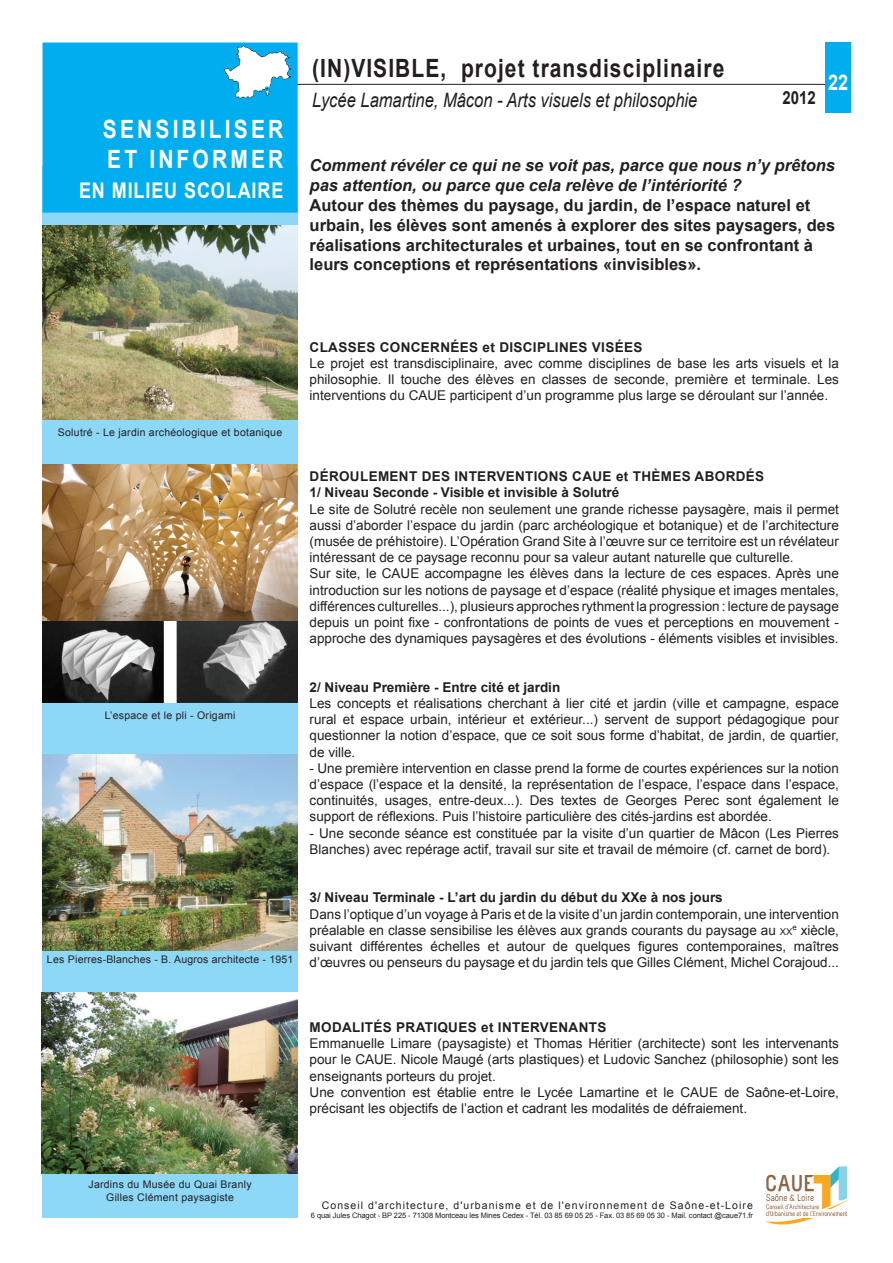
<style>
.page{position:relative;width:893px;height:1263px;background:#fff}
.page>*{position:absolute;margin:0;border:0;box-sizing:border-box;transform-origin:0 0}
.t1{font:700 25.2px "Arial";letter-spacing:.05em;color:#231f20;scale:.83 1}
.t2{font:700 25.2px/30px "Arial";letter-spacing:.15em;color:#fff;scale:.83 1}
.t3{font:700 21.6px "Arial";letter-spacing:.05em;color:#fff;scale:.83 1}
.t4{font:italic 19.8px "Arial";color:#231f20;scale:.83 1}
.t5{font:700 18px "Arial";color:#231f20;scale:.83 1}
.t6{font:700 16.5px/19.8px "Arial";color:#231f20}
.t7{font:italic 700 16.5px/19.8px "Arial";color:#231f20}
.t8{font:13.5px/16.2px "Arial";color:#231f20;text-align:justify}
.t9{font:700 13.5px/16.2px "Arial";color:#231f20}
.t10{font:700 13.5px "Arial";letter-spacing:.025em;color:#231f20}
.t11{font:10.5px/12.6px "Arial";letter-spacing:.025em;color:#231f20;text-align:center}
.t12{font:10.5px "Arial";letter-spacing:.1em;color:#231f20}
.t13{font:7.5px "Arial";letter-spacing:-.01em;color:#231f20}
.s1{font-size:9.45px}
</style>
<div class="page">
<div style="left:43px;top:166px;width:255px;height:1051px;background:#8dd7f7"></div>
<div style="left:43px;top:43px;width:254px;height:169px;background:#00aeef"></div>
<div style="left:43px;top:43px;width:255px;height:170px;border:2px solid #00aeef"></div>
<img style="left:223px;top:44px;width:67px;height:55px">
<div style="left:825px;top:43px;width:25px;height:70px;background:#00aeef"></div>
<img style="left:765px;top:1166px;width:83px;height:59px">
<hr style="left:297px;top:84px;width:528px;height:1px;background:#231f20">
<svg style="left:265px;top:86px;width:4px;height:5px"></svg>
<img style="left:43px;top:225px;width:255px;height:194px">
<img style="left:43px;top:754px;width:255px;height:197px">
<img style="left:43px;top:465px;width:255px;height:237px">
<img style="left:42px;top:993px;width:255px;height:180px">
<h1 class="t2" style="left:103px;top:115px;width:219px">SENSIBILISER<br>ET INFORMER</h1>
<h2 class="t3" style="left:79px;top:177px;width:53px">en milie</h2>
<h2 class="t3" style="left:164px;top:177px;width:119px">u scolaire</h2>
<h1 class="t1" style="left:312px;top:51px;width:498px">(IN)VISIBLE, projet transdisciplinaire</h1>
<h3 class="t4" style="left:312px;top:87px;width:466px">Lycée Lamartine, Mâcon - Arts visuels et philosophie</h3>
<h3 class="t5" style="left:782px;top:86px;width:42px">2012</h3>
<h2 class="t3" style="left:828px;top:68px;width:26px">22</h2>
<p class="t7" style="left:310px;top:156px;width:527px">Comment révéler ce qui ne se voit pas, parce que nous n’y prêtons pas attention, ou parce que cela relève de l’intériorité ?</p>
<p class="t6" style="left:310px;top:196px;width:527px">Autour des thèmes du paysage, du jardin, de l’espace naturel et urbain, les élèves sont amenés à explorer des sites paysagers, des réalisations architecturales et urbaines, tout en se confrontant à leurs conceptions et représentations «invisibles».</p>
<p class="t11" style="left:58px;top:426px;width:226px">Solutré - Le jardin archéologique et botanique</p>
<p class="t11" style="left:105px;top:709px;width:132px">L’espace et le pli - Origami</p>
<p class="t11" style="left:47px;top:953px;width:248px">Les Pierres-Blanches - B. Augros architecte - 1951</p>
<p class="t10" style="left:310px;top:338px;width:334px">CLASSES CONCERNÉES et DISCIPLINES VISÉES</p>
<p class="t8" style="left:310px;top:355px;width:531px">Le projet est transdisciplinaire, avec comme disciplines de base les arts visuels et la philosophie. Il touche des élèves en classes de seconde, première et terminale. Les interventions du CAUE participent d’un programme plus large se déroulant sur l’année.</p>
<p class="t9" style="left:310px;top:469px;width:456px;text-indent:293px">E et THÈMES ABORDÉS<br>1/ Niveau Seconde - Visible et invisible à Solutré</p>
<p class="t8" style="left:310px;top:501px;width:531px;text-align:left">Le site de Solutré recèle non seulement une grande richesse paysagère, mais il permet aussi d’aborder l’espace du jardin (parc archéologique et botanique) et de l’architecture (musée de préhistoire). L’Opération Grand Site à l’œuvre sur ce territoire est un révélateur intéressant de ce paysage reconnu pour sa valeur autant naturelle que culturelle.<br>Sur site, le CAUE accompagne les élèves dans la lecture de ces espaces. Après une introduction sur les notions de paysage et d’espace (réalité physique et images mentales, différences culturelles...), plusieurs approches rythment la progression : lecture de paysage depuis un point fixe - confrontations de points de vues et perceptions en mouvement - approche des dynamiques paysagères et des évolutions - éléments visibles et invisibles.</p>
<p class="t9" style="left:310px;top:679px;width:252px">2/ Niveau Première - Entre cité et jardin</p>
<p class="t8" style="left:310px;top:695px;width:531px">Les concepts et réalisations cherchant à lier cité et jardin (ville et campagne, espace rural et espace urbain, intérieur et extérieur...) servent de support pédagogique pour questionner la notion d’espace, que ce soit sous forme d’habitat, de jardin, de quartier, de ville.</p>
<p class="t8" style="left:310px;top:760px;width:531px">- Une première intervention en classe prend la forme de courtes expériences sur la notion d’espace (l’espace et la densité, la représentation de l’espace, l’espace dans l’espace, continuités, usages, entre-deux...). Des textes de Georges Perec sont également le support de réflexions. Puis l’histoire particulière des cités-jardins est abordée.</p>
<p class="t8" style="left:310px;top:825px;width:531px">- Une seconde séance est constituée par la visite d’un quartier de Mâcon (Les Pierres<br>Blanches) avec repérage actif, travail sur site et travail de mémoire (cf. carnet de bord).</p>
<p class="t9" style="left:310px;top:890px;width:415px">3/ Niveau Terminale - L’art du jardin du début du XXe à nos jours</p>
<p class="t8" style="left:310px;top:906px;width:531px">Dans l’optique d’un voyage à Paris et de la visite d’un jardin contemporain, une intervention préalable en classe sensibilise les élèves aux grands courants du paysage au <span class="s1">xx</span><sup>e</sup> xiècle, suivant différentes échelles et autour de quelques figures contemporaines, maîtres d’œuvres ou penseurs du paysage et du jardin tels que Gilles Clément, Michel Corajoud...</p>
<p class="t10" style="left:310px;top:467px;width:274px">DÉROULEMENT DES INTERVENTIONS CAU</p>
<p class="t10" style="left:310px;top:1018px;width:298px">MODALITÉS PRATIQUES et INTERVENANTS</p>
<p class="t8" style="left:310px;top:1035px;width:531px;text-align:left">Emmanuelle Limare (paysagiste) et Thomas Héritier (architecte) sont les intervenants pour le CAUE. Nicole Maugé (arts plastiques) et Ludovic Sanchez (philosophie) sont les enseignants porteurs du projet.<br>Une convention est établie entre le Lycée Lamartine et le CAUE de Saône-et-Loire, précisant les objectifs de l’action et cadrant les modalités de défraiement.</p>
<p class="t11" style="left:89px;top:1178px;width:165px">Jardins du Musée du Quai Branly<br>Gilles Clément paysagiste</p>
<p class="t12" style="left:322px;top:1198px;width:432px">Conseil d'architecture, d'urbanisme et de l'environnement de Saône-et-Loire</p>
<p class="t13" style="left:311px;top:1211px;width:443px">6 quai Jules Chagot - BP 225 - 71308 Montceau les Mines Cedex - Tél. 03 85 69 05 25 - Fax. 03 85 69 05 30 - Mail. contact @caue71.fr</p>
</div>
